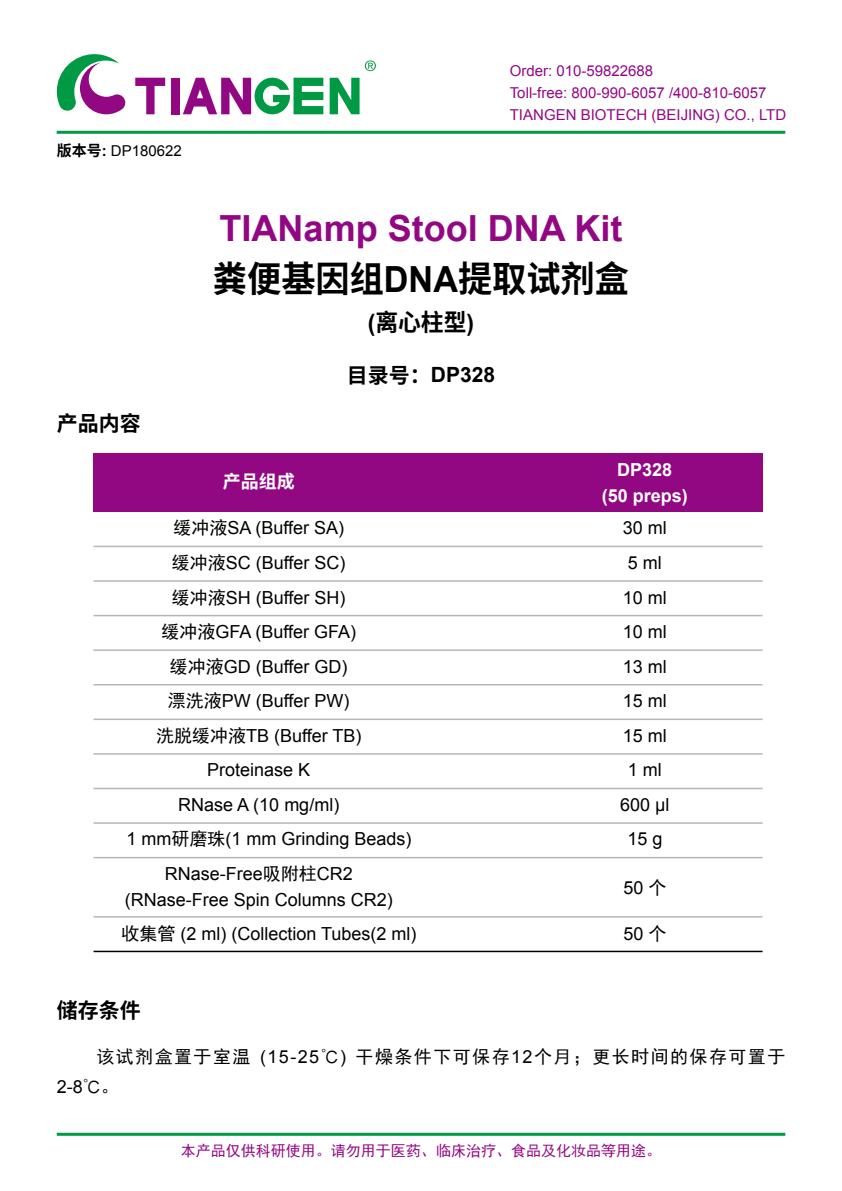
<style>
.page{position:relative;width:842px;height:1191px;background:#fff}
.page>*{position:absolute;margin:0;border:0;box-sizing:border-box;transform-origin:0 0}
.t1{font:700 36px "Arial";color:#920883}
.t2{font:700 36px "Source Han Sans CN";color:#000;scale:.95 1}
.t3{font:700 24px "Source Han Sans CN";color:#000;scale:.95 1}
.t4{font:700 21px "Arial";color:#000}
.t5{font:700 21px "Source Han Sans CN";color:#000}
.t6{font:18px/26px "Arial";color:#000;text-align:center}
.t7{font:18px "Sim Hei";letter-spacing:.08em;color:#000}
.t8{font:700 18px/25.6px "Arial";color:#fff;text-align:center}
.t9{font:700 18px "Source Han Sans CN";color:#fff}
.t10{font:15px/22px "Arial";color:#920883}
.t11{font:15px "Sim Hei";color:#920883}
.t12{font:15px "Arial";color:#000}
.s1{font-family:"Source Han Sans CN";font-weight:700}
.s2{font-weight:700}
.s3{font-family:"Arial"}
.s4{font-family:"Source Han Sans CN"}
.s5{font-family:"Sim Hei"}
</style>
<div class="page">
<svg style="left:57px;top:54px;width:68px;height:60px"></svg>
<div style="left:171px;top:78px;width:8px;height:36px;background:#920883"></div>
<svg style="left:330px;top:78px;width:30px;height:36px"></svg>
<svg style="left:135px;top:78px;width:30px;height:36px"></svg>
<svg style="left:183px;top:78px;width:140px;height:36px"></svg>
<svg style="left:365px;top:60px;width:11px;height:11px"></svg>
<hr style="left:57px;top:131px;width:728px;height:3px;background:#094">
<hr style="left:57px;top:1132px;width:728px;height:3px;background:#094">
<hr style="left:94px;top:545px;width:668px;height:2px;background:#b5b6b6">
<hr style="left:94px;top:580px;width:668px;height:2px;background:#b5b6b6">
<hr style="left:94px;top:615px;width:668px;height:1px;background:#b5b6b6">
<hr style="left:94px;top:649px;width:668px;height:2px;background:#b5b6b6">
<hr style="left:94px;top:684px;width:668px;height:1px;background:#b5b6b6">
<hr style="left:94px;top:787px;width:668px;height:2px;background:#b5b6b6">
<hr style="left:94px;top:822px;width:668px;height:2px;background:#b5b6b6">
<hr style="left:94px;top:857px;width:668px;height:1px;background:#b5b6b6">
<hr style="left:94px;top:916px;width:668px;height:1px;background:#b5b6b6">
<hr style="left:94px;top:950px;width:668px;height:2px;background:#000">
<hr style="left:94px;top:753px;width:668px;height:1px;background:#b5b6b6">
<hr style="left:94px;top:718px;width:668px;height:2px;background:#b5b6b6">
<div style="left:94px;top:453px;width:668px;height:59px;background:#920883"></div>
<p class="t12" style="left:57px;top:141px;width:127px"><span class="s1">版本号</span><span class="s2">:</span> DP180622</p>
<p class="t5" style="left:57px;top:411px;width:85px">产品内容</p>
<p class="t10" style="left:510px;top:59px;width:278px">Order: 010-59822688<br>Toll-free: 800-990-6057 /400-810-6057<br>TIANGEN BIOTECH (BEIJING) CO., LTD</p>
<h1 class="t1" style="left:220px;top:205px;width:404px">TIANamp Stool DNA Kit</h1>
<h1 class="t2" style="left:213px;top:258px;width:439px">粪便基因组<span class="s3">DNA</span>提取试剂盒</h1>
<h2 class="t3" style="left:368px;top:309px;width:113px"><span class="s3">(</span>离心柱型<span class="s3">)</span></h2>
<p class="t4" style="left:347px;top:361px;width:150px"><span class="s4">目录号：</span>DP328</p>
<p class="t9" style="left:223px;top:471px;width:73px">产品组成</p>
<p class="t8" style="left:602px;top:458px;width:88px">DP328<br>(50 preps)</p>
<p class="t6" style="left:173px;top:515px;width:172px"><span class="s5">缓冲液</span>SA (Buffer SA)</p>
<p class="t6" style="left:623px;top:515px;width:46px">30 ml</p>
<p class="t6" style="left:172px;top:550px;width:175px"><span class="s5">缓冲液</span>SC (Buffer SC)</p>
<p class="t6" style="left:628px;top:550px;width:36px">5 ml</p>
<p class="t6" style="left:172px;top:584px;width:175px"><span class="s5">缓冲液</span>SH (Buffer SH)</p>
<p class="t6" style="left:623px;top:584px;width:46px">10 ml</p>
<p class="t6" style="left:161px;top:619px;width:196px"><span class="s5">缓冲液</span>GFA (Buffer GFA)</p>
<p class="t6" style="left:623px;top:619px;width:46px">10 ml</p>
<p class="t6" style="left:170px;top:653px;width:179px"><span class="s5">缓冲液</span>GD (Buffer GD)</p>
<p class="t6" style="left:623px;top:653px;width:46px">13 ml</p>
<p class="t6" style="left:168px;top:688px;width:183px"><span class="s5">漂洗液</span>PW (Buffer PW)</p>
<p class="t6" style="left:623px;top:688px;width:46px">15 ml</p>
<p class="t6" style="left:156px;top:722px;width:207px"><span class="s5">洗脱缓冲液</span>TB (Buffer TB)</p>
<p class="t6" style="left:623px;top:722px;width:46px">15 ml</p>
<p class="t6" style="left:207px;top:757px;width:105px">Proteinase K</p>
<p class="t6" style="left:628px;top:757px;width:36px">1 ml</p>
<p class="t6" style="left:178px;top:791px;width:163px">RNase A (10 mg/ml)</p>
<p class="t6" style="left:620px;top:791px;width:51px">600 μl</p>
<p class="t6" style="left:126px;top:826px;width:287px">1 mm<span class="s5">研磨珠</span>(1 mm Grinding Beads)</p>
<p class="t6" style="left:627px;top:826px;width:37px">15 g</p>
<p class="t6" style="left:125px;top:860px;width:270px">RNase-Free<span class="s5">吸附柱</span>CR2 (RNase-Free Spin Columns CR2)</p>
<p class="t6" style="left:623px;top:874px;width:45px">50 <span class="s5">个</span></p>
<p class="t6" style="left:121px;top:921px;width:297px"><span class="s5">收集管</span> (2 ml) (Collection Tubes(2 ml)</p>
<p class="t6" style="left:623px;top:921px;width:45px">50 <span class="s5">个</span></p>
<p class="t5" style="left:57px;top:998px;width:85px">储存条件</p>
<p class="t7" style="left:96px;top:1047px;width:690px">该试剂盒置于室温 <span class="s3">(15-25</span>℃<span class="s3">)</span> 干燥条件下可保存<span class="s3">12</span>个月；更长时间的保存可置于</p>
<p class="t6" style="left:57px;top:1073px;width:64px">2-8<span class="s5">℃。</span></p>
<p class="t11" style="left:181px;top:1142px;width:481px">本产品仅供科研使用。请勿用于医药、临床治疗、食品及化妆品等用途。</p>
</div>
